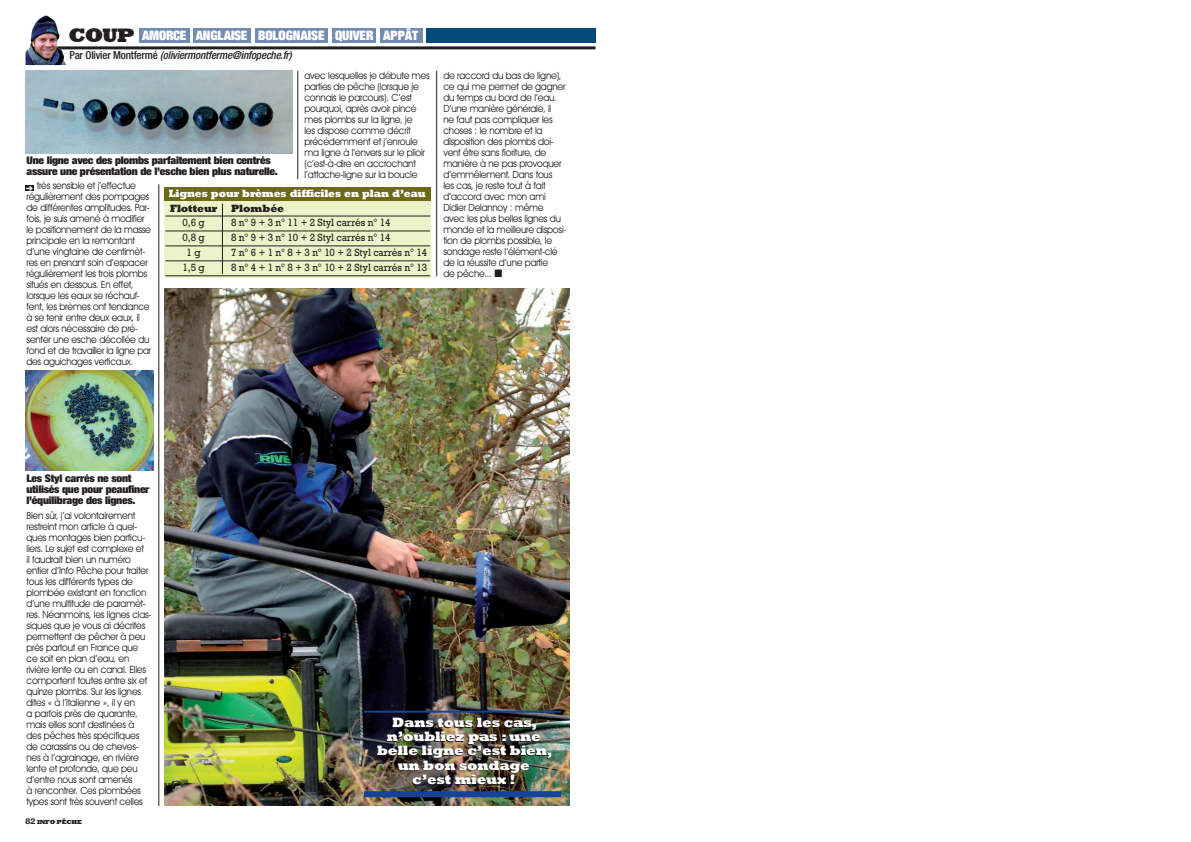
<style>
.page{position:relative;width:1191px;height:842px;background:#fff}
.page>*{position:absolute;margin:0;border:0;box-sizing:border-box;transform-origin:0 0}
.t1{font:800 20px "Rockwell";color:#231f20;scale:1.08 1}
.t2{font:800 13.9px/14.1px "Rockwell";letter-spacing:-.015em;color:#fff;text-align:center}
.t3{font:900 expanded 13px "Helvetica Neue";letter-spacing:-.005em;color:#fff}
.t4{font:italic 500 condensed 11px "Helvetica Neue";color:#231f20}
.t5{font:10.7px "Rockwell";letter-spacing:-.01em;color:#231f20;scale:.94 1}
.t6{font:800 10.7px "Rockwell";letter-spacing:-.02em;color:#fff;scale:.94 1}
.t7{font:800 10.7px "Rockwell";letter-spacing:-.015em;color:#231f20;scale:.94 1}
.t8{font:900 expanded 10.5px/11px "Helvetica Neue";letter-spacing:-.02em;color:#231f20;scale:1.1 1}
.t9{font:10px/11px "Avant Garde IT Cby BT";letter-spacing:-.025em;color:#231f20;scale:.95 1}
.t10{font:800 6px "Rockwell";letter-spacing:-.04em;color:#231f20;scale:1.1 1}
.s1{font-style:normal}
.s2{font-family:"European Pi Three"}
.s3{font-family:"Helvetica Neue";font-weight:700;font-size:8px}
</style>
<div class="page">
<hr style="left:43px;top:46px;width:552px;height:3px;background:#231f20">
<img style="left:26px;top:16px;width:41px;height:49px">
<div style="left:139px;top:28px;width:51px;height:15px;background:#738bb1"></div>
<div style="left:193px;top:28px;width:57px;height:15px;background:#738bb1"></div>
<hr style="left:158px;top:184px;width:1px;height:622px;background:#231f20">
<hr style="left:297px;top:71px;width:1px;height:108px;background:#231f20">
<hr style="left:436px;top:71px;width:1px;height:205px;background:#231f20">
<div style="left:255px;top:28px;width:73px;height:15px;background:#738bb1"></div>
<div style="left:332px;top:28px;width:44px;height:15px;background:#738bb1"></div>
<div style="left:380px;top:28px;width:42px;height:15px;background:#738bb1"></div>
<div style="left:426px;top:28px;width:169px;height:15px;background:#054a7d"></div>
<div style="left:25px;top:185px;width:9px;height:6px;background:#231f20"></div>
<img style="left:164px;top:288px;width:406px;height:517px">
<div style="left:164px;top:201px;width:267px;height:76px;background:#edf3c8"></div>
<hr style="left:165px;top:216px;width:265px;height:1px;background:#231f20">
<hr style="left:165px;top:231px;width:265px;height:1px;background:#231f20">
<hr style="left:165px;top:246px;width:265px;height:1px;background:#231f20">
<hr style="left:165px;top:261px;width:265px;height:1px;background:#231f20">
<hr style="left:165px;top:275px;width:265px;height:1px;background:#231f20">
<div style="left:164px;top:187px;width:267px;height:14px;background:#6c6a17"></div>
<hr style="left:222px;top:204px;width:1px;height:70px;background:#231f20">
<img style="left:26px;top:370px;width:127px;height:100px">
<img style="left:26px;top:71px;width:266px;height:82px">
<hr style="left:364px;top:711px;width:197px;height:2px;background:#154398">
<div style="left:364px;top:791px;width:197px;height:6px;background:#154398"></div>
<h1 class="t1" style="left:69px;top:24px;width:63px">COUP</h1>
<p class="t4" style="left:69px;top:48px;width:224px"><span class="s1">P a r O l i v i e r M o n t f e r m é</span> (oliviermontferme@infopeche.fr)</p>
<h3 class="t3" style="left:258px;top:27px;width:162px">BOLOGNAISE QUIVER APPÂT</h3>
<h3 class="t3" style="left:142px;top:27px;width:107px">AMORCE ANGLAISE</h3>
<p class="t9" style="left:304px;top:70px;width:133px">avec lesquelles je débute mes parties de pêche (lorsque je connais le parcours). C’est pourquoi, après avoir pincé mes plombs sur la ligne, je<br>les dispose comme décrit précédemment et j’enroule ma ligne à l’envers sur le plioir (c’est-à-dire en accrochant l’attache-ligne sur la boucle</p>
<p class="t9" style="left:443px;top:70px;width:131px">de raccord du bas de ligne), ce qui me permet de gagner du temps au bord de l’eau.<br>D’une manière générale, il<br>ne faut pas compliquer les choses : le nombre et la disposition des plombs doi&shy;vent être sans fioriture, de manière à ne pas provoquer d’emmêlement. Dans tous<br>les cas, je reste tout à fait d’accord avec mon ami<br>Didier Delannoy : même avec les plus belles lignes du monde et la meilleure disposi&shy;tion de plombs possible, le sondage reste l’élément-clé de la réussite d’une partie<br>de pêche... <span class="s2">-</span></p>
<p class="t8" style="left:27px;top:155px;width:230px">Une ligne avec des plombs parfaitement bien centrés assure une présentation de l’esche bien plus naturelle.</p>
<p class="t9" style="left:27px;top:180px;width:133px;text-indent:10px">très sensible et j’effectue régulièrement des pompages de différentes amplitudes. Par&shy;fois, je suis amené à modifier le positionnement de la masse principale en la remontant d’une vingtaine de centimèt&shy;res en prenant soin d’espacer régulièrement les trois plombs situés en dessous. En effet, lorsque les eaux se réchauf&shy;fent, les brèmes ont tendance à se tenir entre deux eaux, il est alors nécessaire de pré&shy;senter une esche décollée du fond et de travailler la ligne par des aguichages verticaux.</p>
<p class="t6" style="left:169px;top:187px;width:275px">Lignes pour brèmes difficiles en plan d’eau</p>
<p class="t7" style="left:170px;top:201px;width:52px">Flotteur</p>
<p class="t7" style="left:231px;top:201px;width:58px">Plombée</p>
<p class="t5" style="left:182px;top:217px;width:25px">0,6 g</p>
<p class="t5" style="left:231px;top:217px;width:171px">8 n° 9 + 3 n° 11 + 2 Styl carrés n° 14</p>
<p class="t5" style="left:182px;top:232px;width:25px">0,8 g</p>
<p class="t5" style="left:231px;top:232px;width:171px">8 n° 9 + 3 n° 10 + 2 Styl carrés n° 14</p>
<p class="t5" style="left:187px;top:246px;width:16px">1 g</p>
<p class="t5" style="left:231px;top:246px;width:210px">7 n° 6 + 1 n° 8 + 3 n° 10 + 2 Styl carrés n° 14</p>
<p class="t5" style="left:182px;top:261px;width:25px">1,5 g</p>
<p class="t5" style="left:231px;top:261px;width:210px">8 n° 4 + 1 n° 8 + 3 n° 10 + 2 Styl carrés n° 13</p>
<p class="t8" style="left:27px;top:472px;width:113px">Les Styl carrés ne sont utilisés que pour peaufiner l’équilibrage des lignes.</p>
<p class="t9" style="left:27px;top:510px;width:133px">Bien sûr, j’ai volontairement restreint mon article à quel&shy;ques montages bien particu&shy;liers. Le sujet est complexe et<br>il faudrait bien un numéro entier d’Info Pêche pour traiter tous les différents types de plombée existant en fonction d’une multitude de paramèt&shy;res. Néanmoins, les lignes clas&shy;siques que je vous ai décrites permettent de pêcher à peu près partout en France que ce soit en plan d’eau, en rivière lente ou en canal. Elles comportent toutes entre six et quinze plombs. Sur les lignes dites « à l’italienne », il y en<br>a parfois près de quarante, mais elles sont destinées à des pêches très spécifiques de carassins ou de cheves&shy;nes à l’agrainage, en rivière lente et profonde, que peu d’entre nous sont amenés<br>à rencontrer. Ces plombées types sont très souvent celles</p>
<p class="t10" style="left:26px;top:819px;width:53px"><span class="s3">82</span> INFO PÊCHE</p>
<h2 class="t2" style="left:377px;top:716px;width:177px">Dans tous les cas, n’oubliez pas : une belle ligne c’est bien, un bon sondage<br>c’est mieux !</h2>
</div>
